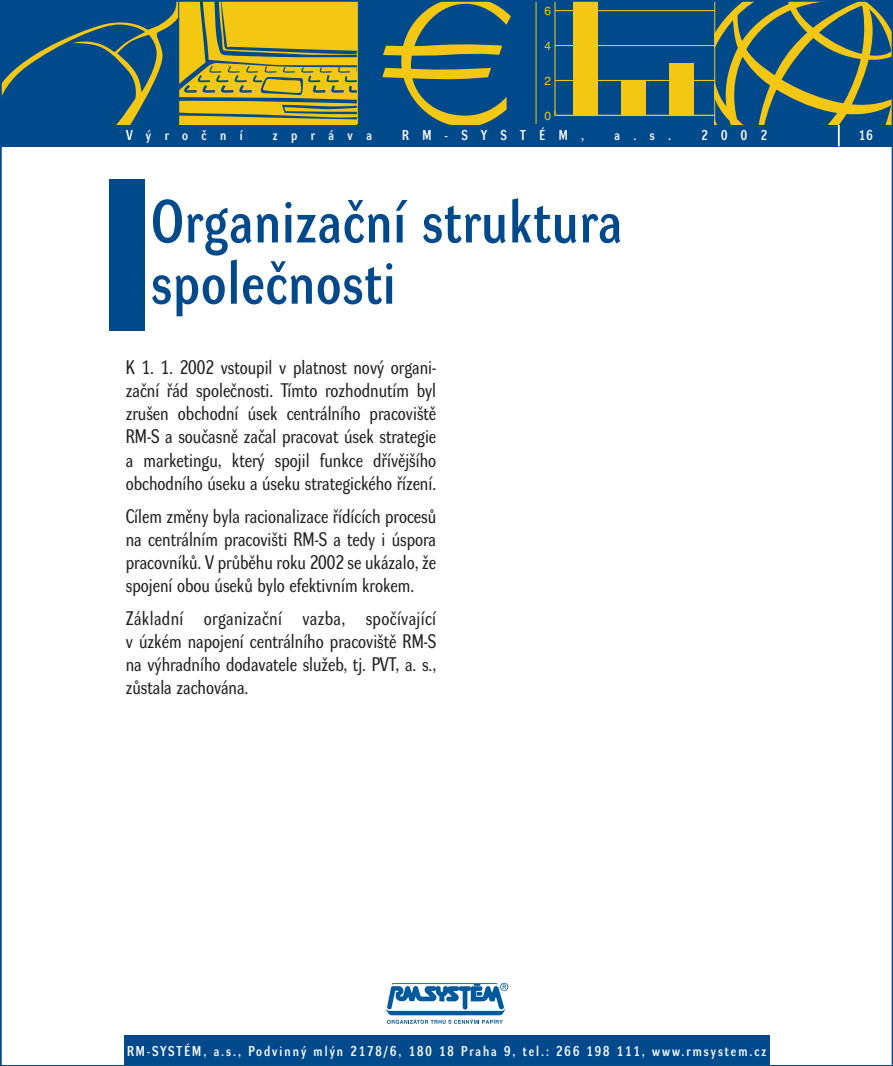
<style>
.page{position:relative;width:893px;height:1066px;background:#fff}
.page>*{position:absolute;margin:0;border:0;box-sizing:border-box;transform-origin:0 0}
.t1{font:700 59.5px/61.2px "Dynamo LMCE";letter-spacing:.02em;color:#004a8c}
.t2{font:19.25px/23.1px "Dynamo RMCE";color:#231f20;text-align:justify}
.t3{font:700 14px "Dynamo LMCE";letter-spacing:.145em;color:#fff}
.t4{font:700 14px "Dynamo LMCE";letter-spacing:.96em;color:#fff}
.t5{font:11.9px "Helvetica CE";color:#f3c712}
</style>
<div class="page">
<div style="left:0;top:124px;width:892px;height:22px;background:#004a8c"></div>
<div style="left:124px;top:1035px;width:645px;height:30px;background:#004a8c"></div>
<svg style="left:386px;top:983px;width:122px;height:41px"></svg>
<hr style="left:837px;top:124px;width:2px;height:22px;background:#fff">
<div style="left:109px;top:179px;width:35px;height:151px;background:#004a8c"></div>
<svg style="left:3px;top:3px;width:354px;height:121px;background:#6e8254"></svg>
<div style="left:357px;top:0;width:179px;height:124px;background:#004a8c"></div>
<svg style="left:382px;top:3px;width:129px;height:121px"></svg>
<div style="left:536px;top:0;width:178px;height:124px;background:#004a8c"></div>
<hr style="left:554px;top:0;width:1px;height:115px;background:#f3c712">
<hr style="left:555px;top:115px;width:159px;height:1px;background:#f3c712">
<hr style="left:555px;top:80px;width:159px;height:1px;background:#f3c712">
<hr style="left:555px;top:45px;width:159px;height:1px;background:#f3c712">
<hr style="left:555px;top:10px;width:159px;height:1px;background:#f3c712">
<div style="left:670px;top:63px;width:24px;height:52px;background:#f3c712"></div>
<div style="left:621px;top:80px;width:24px;height:35px;background:#f3c712"></div>
<div style="left:573px;top:0;width:24px;height:115px;background:#f3c712"></div>
<svg style="left:715px;top:3px;width:174px;height:121px;background:#476e67"></svg>
<hr style="left:178px;top:0;width:1px;height:124px;background:#004a8c">
<hr style="left:357px;top:0;width:1px;height:124px;background:#f3c712">
<hr style="left:535px;top:0;width:1px;height:124px;background:#f3c712">
<hr style="left:714px;top:0;width:1px;height:124px;background:#f3c712">
<p class="t5" style="left:544px;top:6px;width:8px">6</p>
<p class="t5" style="left:544px;top:41px;width:8px">4</p>
<p class="t5" style="left:544px;top:76px;width:8px">2</p>
<p class="t5" style="left:544px;top:111px;width:8px">0</p>
<p class="t3" style="left:126px;top:129px;width:118px">V˘roãní</p>
<p class="t3" style="left:273px;top:129px;width:100px">zpráva</p>
<p class="t4" style="left:402px;top:129px;width:184px">RM-SYSTÉM,</p>
<p class="t3" style="left:614px;top:129px;width:58px">a.s.</p>
<p class="t3" style="left:701px;top:129px;width:67px">2002</p>
<p class="t3" style="left:858px;top:129px;width:15px">16</p>
<h1 class="t1" style="left:151px;top:196px;width:472px">Organizaãní struktura spoleãnosti</h1>
<p class="t2" style="left:126px;top:357px;width:312px">K 1. 1. 2002 vstoupil v platnost nov˘ organi&shy;zaãní fiád spoleãnosti. Tímto rozhodnutím byl zru‰en obchodní úsek centrálního pracovi‰tû RM-S a souãasnû zaãal pracovat úsek strategie a marketingu, kter˘ spojil funkce dfiívûj‰ího obchodního úseku a úseku strategického fiízení.</p>
<p class="t2" style="left:126px;top:506px;width:312px">Cílem zmûny byla racionalizace fiídících procesÛ na centrálním pracovi‰ti RM-S a tedy i úspora pracovníkÛ. V prÛbûhu roku 2002 se ukázalo, Ïe spojení obou úsekÛ bylo efektivním krokem.</p>
<p class="t2" style="left:126px;top:608px;width:312px">Základní organizaãní vazba, spoãívající v úzkém napojení centrálního pracovi‰tû RM-S na v˘hradního dodavatele sluÏeb, tj. PVT, a. s., zÛstala zachována.</p>
<p class="t3" style="left:127px;top:1045px;width:640px">RM-SYSTÉM, a.s., Podvinn˘ ml˘n 2178/6, 180 18 Praha 9, tel.: 266 198 111, www.rmsystem.cz</p>
</div>
